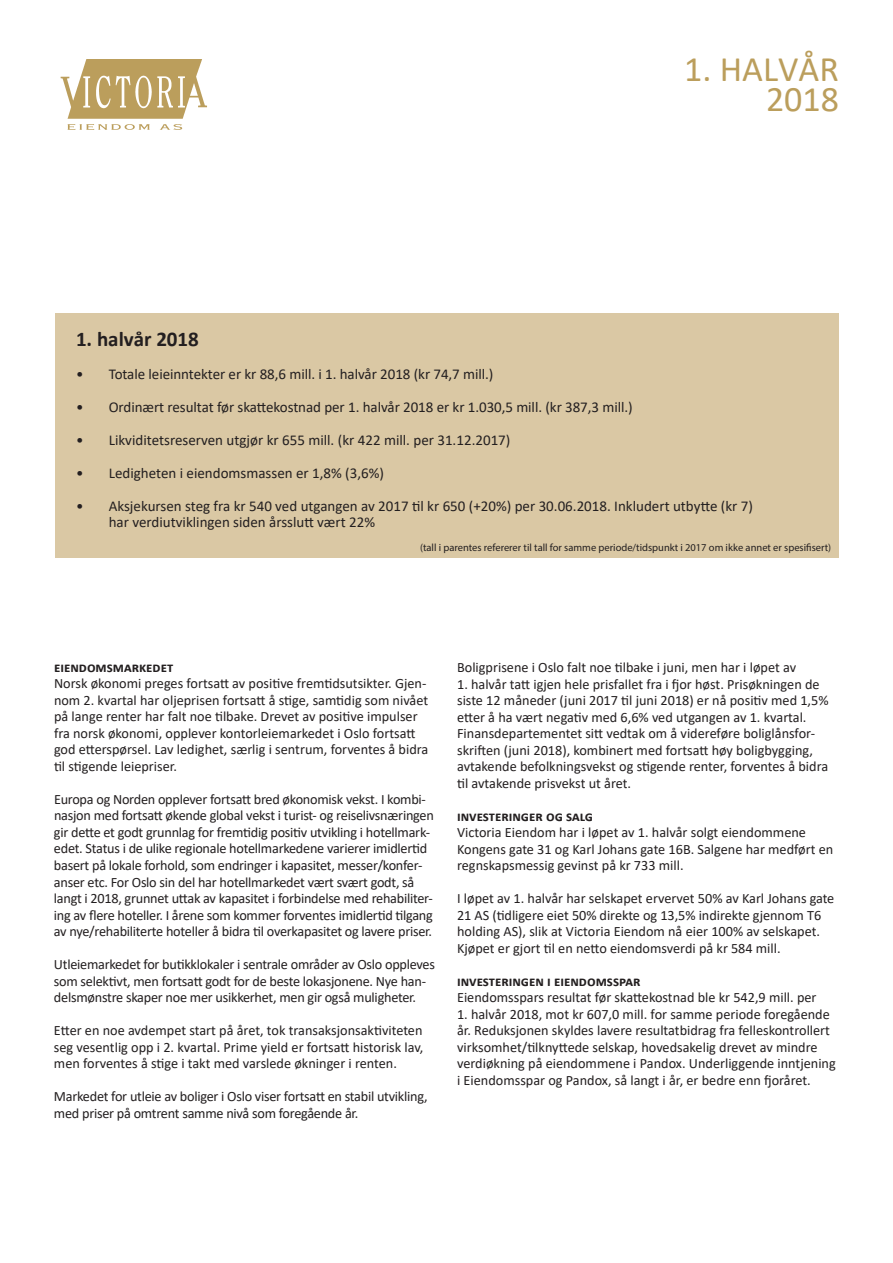
<style>
.page{position:relative;width:893px;height:1263px;background:#fff}
.page>*{position:absolute;margin:0;border:0;box-sizing:border-box;transform-origin:0 0}
.t1{font:36px/30px "Calibri";color:#bb9e5c;text-align:right}
.t2{font:700 21px "Calibri";color:#231f20}
.t3{font:15px/16.5px "Calibri";letter-spacing:-.005em;color:#231f20}
.t4{font:14.25px/16.5px "Calibri";letter-spacing:-.01em;color:#231f20}
.t5{font:700 14.25px "Calibri";color:#231f20}
.t6{font:10.5px "Myriad Pro";color:#231f20}
</style>
<div class="page">
<div style="left:55px;top:314px;width:783px;height:244px;background:#dac8a4"></div>
<img style="left:60px;top:59px;width:147px;height:70px">
<h1 class="t1" style="left:684px;top:53px;width:156px">1. HALVÅR<br>2018</h1>
<h2 class="t2" style="left:76px;top:324px;width:124px">1. halvår 2018</h2>
<p class="t3" style="left:76px;top:365px;width:419px">• Totale leieinntekter er kr 88,6 mill. i 1. halvår 2018 (kr 74,7 mill.)</p>
<p class="t3" style="left:76px;top:398px;width:558px">• Ordinært resultat før skattekostnad per 1. halvår 2018 er kr 1.030,5 mill. (kr 387,3 mill.)</p>
<p class="t3" style="left:76px;top:431px;width:436px">• Likviditetsreserven utgjør kr 655 mill. (kr 422 mill. per 31.12.2017)</p>
<p class="t3" style="left:76px;top:464px;width:310px">• Ledigheten i eiendomsmassen er 1,8% (3,6%)</p>
<p class="t3" style="left:109px;top:497px;width:646px;text-indent:-33px">• Aksjekursen steg fra kr 540 ved utgangen av 2017 til kr 650 (+20%) per 30.06.2018. Inkludert utbytte (kr 7) har verdiutviklingen siden årsslutt vært 22%</p>
<p class="t6" style="left:420px;top:540px;width:413px">(tall i parentes refererer til tall for samme periode/tidspunkt i 2017 om ikke annet er spesifisert)</p>
<p class="t5" style="left:54px;top:657px;width:121px">EIENDOMSMARKEDET</p>
<p class="t4" style="left:54px;top:675px;width:376px">Norsk økonomi preges fortsatt av positive fremtidsutsikter. Gjen&shy;nom 2. kvartal har oljeprisen fortsatt å stige, samtidig som nivået på lange renter har falt noe tilbake. Drevet av positive impulser fra norsk økonomi, opplever kontorleiemarkedet i Oslo fortsatt god etterspørsel. Lav ledighet, særlig i sentrum, forventes å bidra til stigende leiepriser.</p>
<p class="t4" style="left:54px;top:791px;width:381px">Europa og Norden opplever fortsatt bred økonomisk vekst. I kombi&shy;nasjon med fortsatt økende global vekst i turist- og reiselivsnæringen gir dette et godt grunnlag for fremtidig positiv utvikling i hotellmark&shy;edet. Status i de ulike regionale hotellmarkedene varierer imidlertid basert på lokale forhold, som endringer i kapasitet, messer/konfer&shy;anser etc. For Oslo sin del har hotellmarkedet vært svært godt, så langt i 2018, grunnet uttak av kapasitet i forbindelse med rehabiliter&shy;ing av flere hoteller. I årene som kommer forventes imidlertid tilgang av nye/rehabiliterte hoteller å bidra til overkapasitet og lavere priser.</p>
<p class="t4" style="left:54px;top:956px;width:383px">Utleiemarkedet for butikklokaler i sentrale områder av Oslo oppleves som selektivt, men fortsatt godt for de beste lokasjonene. Nye han&shy;delsmønstre skaper noe mer usikkerhet, men gir også muligheter.</p>
<p class="t4" style="left:54px;top:1022px;width:371px;text-align:justify">Etter en noe avdempet start på året, tok transaksjonsaktiviteten seg vesentlig opp i 2. kvartal. Prime yield er fortsatt historisk lav, men forventes å stige i takt med varslede økninger i renten.</p>
<p class="t4" style="left:54px;top:1088px;width:375px">Markedet for utleie av boliger i Oslo viser fortsatt en stabil utvikling, med priser på omtrent samme nivå som foregående år.</p>
<p class="t4" style="left:457px;top:659px;width:340px">Boligprisene i Oslo falt noe tilbake i juni, men har i løpet av</p>
<p class="t4" style="left:457px;top:675px;width:373px">1. halvår tatt igjen hele prisfallet fra i fjor høst. Prisøkningen de siste 12 måneder (juni 2017 til juni 2018) er nå positiv med 1,5% etter å ha vært negativ med 6,6% ved utgangen av 1. kvartal.<br>Finansdepartementet sitt vedtak om å videreføre boliglånsfor&shy;skriften (juni 2018), kombinert med fortsatt høy boligbygging, avtakende befolkningsvekst og stigende renter, forventes å bidra til avtakende prisvekst ut året.</p>
<p class="t5" style="left:457px;top:806px;width:137px">INVESTERINGER OG SALG</p>
<p class="t4" style="left:457px;top:824px;width:378px">Victoria Eiendom har i løpet av 1. halvår solgt eiendommene<br>Kongens gate 31 og Karl Johans gate 16B. Salgene har medført en regnskapsmessig gevinst på kr 733 mill.</p>
<p class="t4" style="left:457px;top:890px;width:379px">I løpet av 1. halvår har selskapet ervervet 50% av Karl Johans gate 21 AS (tidligere eiet 50% direkte og 13,5% indirekte gjennom T6 holding AS), slik at Victoria Eiendom nå eier 100% av selskapet.<br>Kjøpet er gjort til en netto eiendomsverdi på kr 584 mill.</p>
<p class="t5" style="left:457px;top:971px;width:106px">INVESTERINGEn i eiendomss</p>
<p class="t5" style="left:619px;top:971px;width:15px">par</p>
<p class="t4" style="left:457px;top:989px;width:361px">Eiendomsspars resultat før skattekostnad ble kr 542,9 mill. per</p>
<p class="t4" style="left:457px;top:1005px;width:380px">1. halvår 2018, mot kr 607,0 mill. for samme periode foregående år. Reduksjonen skyldes lavere resultatbidrag fra felleskontrollert virksomhet/tilknyttede selskap, hovedsakelig drevet av mindre verdiøkning på eiendommene i Pandox. Underliggende inntjening i Eiendomsspar og Pandox, så langt i år, er bedre enn fjoråret.</p>
</div>
